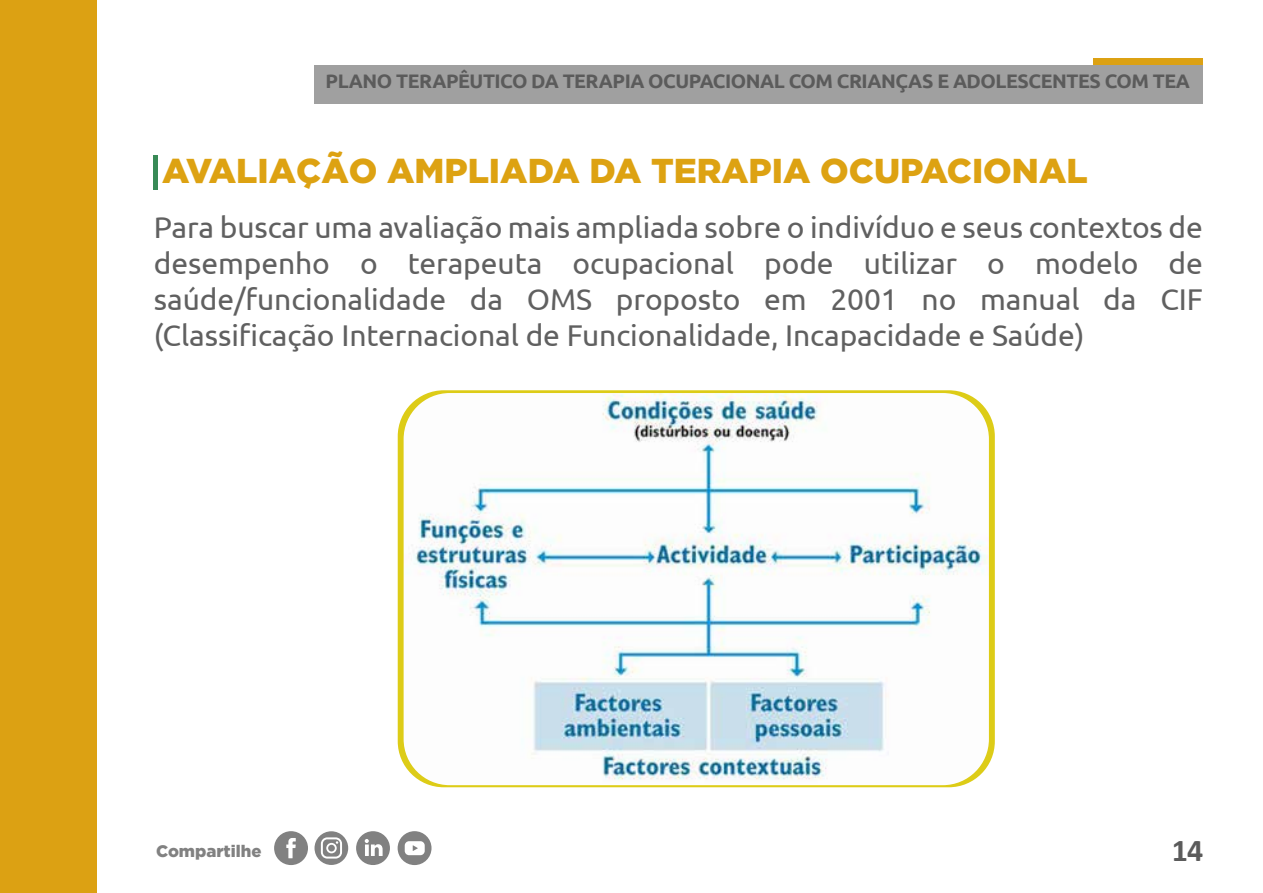
<style>
.page{position:relative;width:1263px;height:893px;background:#fff}
.page>*{position:absolute;margin:0;border:0;box-sizing:border-box;transform-origin:0 0}
.t1{font:900 34.5px "Gotham";color:#dda212}
.t2{font:700 31.95px "Calibri";color:#5b5b5b}
.t3{font:30px/36px "Ubuntu";letter-spacing:-.005em;color:#606060;text-align:justify}
.t4{font:700 19.5px "Ubuntu";letter-spacing:-.025em;color:#5b5b5b}
.t5{font:900 16.65px "Gotham";color:#818181}
</style>
<div class="page">
<div style="left:1094px;top:59px;width:109px;height:6px;background:#dca113"></div>
<div style="left:0;top:0;width:96px;height:893px;background:#dca113"></div>
<div style="left:274px;top:831px;width:34px;height:34px;background:#818181;border-radius:50%"></div>
<svg style="left:286px;top:838px;width:10px;height:20px"></svg>
<div style="left:398px;top:831px;width:33px;height:34px;background:#818181;border-radius:50%"></div>
<svg style="left:405px;top:841px;width:20px;height:14px"></svg>
<svg style="left:314px;top:831px;width:34px;height:34px"></svg>
<div style="left:356px;top:831px;width:34px;height:34px;background:#818181;border-radius:50%"></div>
<svg style="left:365px;top:839px;width:18px;height:17px"></svg>
<hr style="left:154px;top:155px;width:4px;height:34px;background:#388a56">
<div style="left:398px;top:390px;width:597px;height:397px;background:linear-gradient(to right,#ddcc17,#ddcc18);border-radius:46px"></div>
<img style="left:404px;top:393px;width:585px;height:392px">
<div style="left:314px;top:65px;width:889px;height:39px;background:#a0a0a0"></div>
<p class="t4" style="left:326px;top:70px;width:866px">PLANO TERAPÊUTICO DA TERAPIA OCUPACIONAL COM CRIANÇAS E ADOLESCENTES COM TEA</p>
<p class="t1" style="left:162px;top:150px;width:927px">AVALIAÇÃO AMPLIADA DA TERAPIA OCUPACIONAL</p>
<p class="t3" style="left:154px;top:209px;width:1050px">Para buscar uma avaliação mais ampliada sobre o indivíduo e seus contextos de desempenho o terapeuta ocupacional pode utilizar o modelo de saúde/funcionalidade da OMS proposto em 2001 no manual da CIF (Classificação Internacional de Funcionalidade, Incapacidade e Saúde)</p>
<p class="t5" style="left:156px;top:841px;width:107px">Compartilhe</p>
<p class="t2" style="left:1172px;top:828px;width:33px">14</p>
</div>
